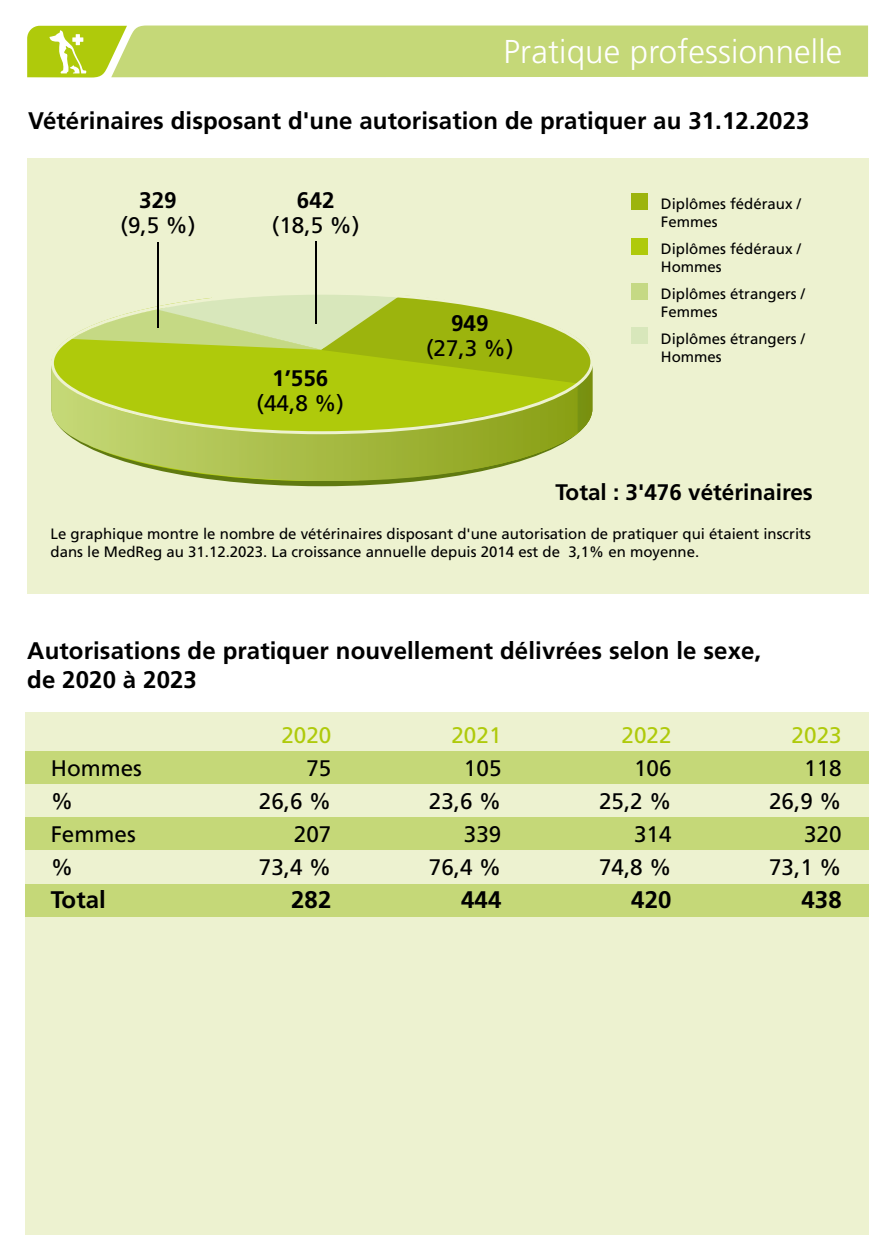
<style>
.page{position:relative;width:893px;height:1259px;background:#fff}
.page>*{position:absolute;margin:0;border:0;box-sizing:border-box;transform-origin:0 0}
.t1{font:300 33px "Frutiger LT Pro";letter-spacing:.005em;color:#fff}
.t2{font:700 24px/28.5px "Frutiger LT Pro";letter-spacing:.005em;color:#000}
.t3{font:22.5px "Frutiger LT Pro";color:#000}
.t4{font:700 22.5px "Frutiger LT Pro";color:#000}
.t5{font:22.5px "Frutiger LT Pro";color:#afca0b}
.t6{font:15px/18px "Frutiger LT Pro";color:#000}
</style>
<div class="page">
<div style="left:27px;top:158px;width:841px;height:436px;background:#edf2d0"></div>
<div style="left:631px;top:193px;width:17px;height:16px;background:#9cb40d"></div>
<div style="left:631px;top:238px;width:17px;height:16px;background:#afca0b"></div>
<div style="left:631px;top:283px;width:17px;height:16px;background:#c5d984"></div>
<div style="left:631px;top:327px;width:17px;height:17px;background:#d8e7bb"></div>
<div style="left:26px;top:711px;width:843px;height:523px;background:#edf2d0"></div>
<div style="left:26px;top:751px;width:843px;height:33px;background:#c5d878"></div>
<div style="left:26px;top:817px;width:843px;height:33px;background:#c5d878"></div>
<div style="left:26px;top:883px;width:843px;height:33px;background:#c5d878"></div>
<svg style="left:27px;top:26px;width:841px;height:51px;background:#c4d771"></svg>
<svg style="left:234px;top:482px;width:175px;height:4px"></svg>
<svg style="left:67px;top:434px;width:510px;height:47px"></svg>
<svg style="left:51px;top:292px;width:542px;height:142px;background:#b9cd46"></svg>
<hr style="left:157px;top:242px;width:2px;height:85px;background:#000">
<hr style="left:315px;top:242px;width:1px;height:82px;background:#000">
<h1 class="t1" style="left:504px;top:33px;width:340px">Pratique professionnelle</h1>
<h2 class="t2" style="left:28px;top:107px;width:783px">Vétérinaires disposant d'une autorisation de pratiquer au 31.12.2023</h2>
<h3 class="t4" style="left:139px;top:186px;width:39px">329</h3>
<h3 class="t3" style="left:121px;top:212px;width:77px">(9,5 %)</h3>
<h3 class="t4" style="left:297px;top:186px;width:39px">642</h3>
<h3 class="t3" style="left:272px;top:212px;width:89px">(18,5 %)</h3>
<h3 class="t4" style="left:272px;top:364px;width:58px">1’556</h3>
<h3 class="t3" style="left:257px;top:390px;width:89px">(44,8 %)</h3>
<h3 class="t4" style="left:451px;top:309px;width:39px">949</h3>
<h3 class="t3" style="left:426px;top:335px;width:89px">(27,3 %)</h3>
<p class="t6" style="left:661px;top:195px;width:142px">Diplômes fédéraux /<br>Femmes</p>
<p class="t6" style="left:661px;top:240px;width:142px">Diplômes fédéraux /<br>Hommes</p>
<p class="t6" style="left:661px;top:285px;width:146px">Diplômes étrangers /<br>Femmes</p>
<p class="t6" style="left:661px;top:330px;width:146px">Diplômes étrangers /<br>Hommes</p>
<h3 class="t4" style="left:556px;top:478px;width:259px">Total : 3'476 vétérinaires</h3>
<p class="t6" style="left:51px;top:524px;width:762px">Le graphique montre le nombre de vétérinaires disposant d'une autorisation de pratiquer qui étaient inscrits dans le MedReg au 31.12.2023. La croissance annuelle depuis 2014 est de 3,1% en moyenne.</p>
<h2 class="t2" style="left:27px;top:637px;width:735px">Autorisations de pratiquer nouvellement délivrées selon le sexe, de 2020 à 2023</h2>
<h3 class="t5" style="left:281px;top:722px;width:52px">2020</h3>
<h3 class="t5" style="left:451px;top:722px;width:52px">2021</h3>
<h3 class="t5" style="left:622px;top:722px;width:52px">2022</h3>
<h3 class="t5" style="left:792px;top:722px;width:52px">2023</h3>
<h3 class="t3" style="left:51px;top:755px;width:93px">Hommes</h3>
<h3 class="t3" style="left:306px;top:755px;width:27px">75</h3>
<h3 class="t3" style="left:464px;top:755px;width:39px">105</h3>
<h3 class="t3" style="left:634px;top:755px;width:39px">106</h3>
<h3 class="t3" style="left:804px;top:755px;width:39px">118</h3>
<h3 class="t3" style="left:51px;top:788px;width:24px">%</h3>
<h3 class="t3" style="left:259px;top:788px;width:74px">26,6 %</h3>
<h3 class="t3" style="left:429px;top:788px;width:74px">23,6 %</h3>
<h3 class="t3" style="left:599px;top:788px;width:74px">25,2 %</h3>
<h3 class="t3" style="left:769px;top:788px;width:74px">26,9 %</h3>
<h3 class="t3" style="left:51px;top:821px;width:87px">Femmes</h3>
<h3 class="t3" style="left:294px;top:821px;width:39px">207</h3>
<h3 class="t3" style="left:464px;top:821px;width:39px">339</h3>
<h3 class="t3" style="left:634px;top:821px;width:39px">314</h3>
<h3 class="t3" style="left:804px;top:821px;width:39px">320</h3>
<h3 class="t3" style="left:51px;top:854px;width:24px">%</h3>
<h3 class="t3" style="left:259px;top:854px;width:74px">73,4 %</h3>
<h3 class="t3" style="left:429px;top:854px;width:74px">76,4 %</h3>
<h3 class="t3" style="left:599px;top:854px;width:74px">74,8 %</h3>
<h3 class="t3" style="left:769px;top:854px;width:74px">73,1 %</h3>
<h2 class="t2" style="left:51px;top:886px;width:57px">Total</h2>
<h2 class="t2" style="left:291px;top:886px;width:42px">282</h2>
<h2 class="t2" style="left:461px;top:886px;width:42px">444</h2>
<h2 class="t2" style="left:631px;top:886px;width:42px">420</h2>
<h2 class="t2" style="left:801px;top:886px;width:42px">438</h2>
</div>
